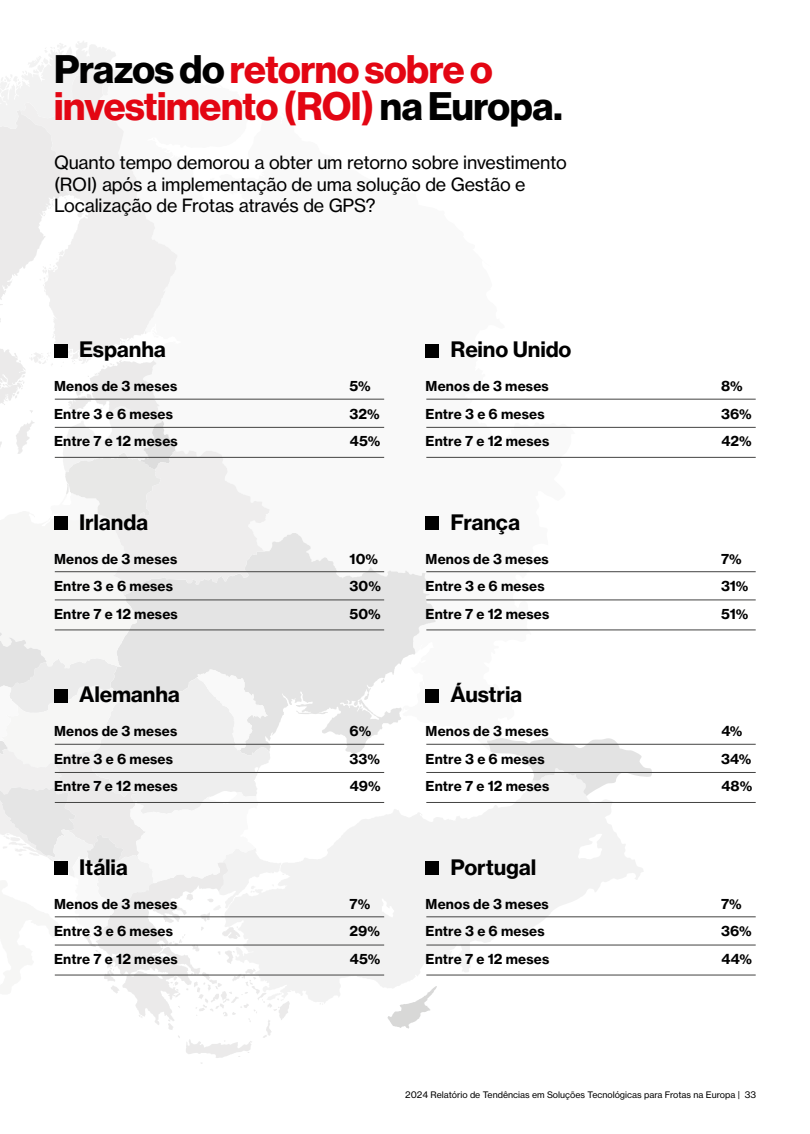
<style>
.page{position:relative;width:810px;height:1134px;background:#fff}
.page>*{position:absolute;margin:0;border:0;box-sizing:border-box;transform-origin:0 0}
.t1{font:700 39px/37px "Verizon NH Ge DS";letter-spacing:-.01em;color:#e30613}
.t2{font:700 21px "Verizon NHGTX";letter-spacing:-.01em;color:#000}
.t3{font:18px/21.6px "Verizon NHGTX";letter-spacing:-.01em;color:#000}
.t4{font:700 13.5px "Verizon NHGTX";letter-spacing:.01em;color:#000}
.t5{font:8.85px "Verizon NHGTX";color:#000}
.s1{color:#000}
</style>
<div class="page">
<svg style="left:270px;top:533px;width:166px;height:221px;fill:#e4e4e4"></svg>
<svg style="left:290px;top:772px;width:354px;height:232px;fill:#f2f2f2"></svg>
<svg style="left:487px;top:737px;width:165px;height:59px"></svg>
<svg style="left:270px;top:863px;width:20px;height:170px;fill:#f2f2f2"></svg>
<svg style="left:387px;top:986px;width:51px;height:43px"></svg>
<svg style="left:0;top:41px;width:122px;height:68px;fill:#f2f2f2"></svg>
<svg style="left:0;top:109px;width:270px;height:955px"></svg>
<hr style="left:55px;top:571px;width:329px;height:1px;background:#434342">
<hr style="left:55px;top:600px;width:329px;height:1px;background:#434342">
<div style="left:54px;top:517px;width:13px;height:13px;background:#000"></div>
<hr style="left:55px;top:630px;width:329px;height:1px;background:#434342">
<hr style="left:426px;top:571px;width:330px;height:1px;background:#434342">
<hr style="left:426px;top:600px;width:330px;height:1px;background:#434342">
<div style="left:426px;top:517px;width:13px;height:13px;background:#000"></div>
<hr style="left:426px;top:630px;width:330px;height:1px;background:#434342">
<hr style="left:55px;top:744px;width:329px;height:1px;background:#434342">
<hr style="left:55px;top:772px;width:329px;height:1px;background:#434342">
<div style="left:54px;top:689px;width:13px;height:13px;background:#000"></div>
<hr style="left:55px;top:802px;width:329px;height:1px;background:#434342">
<hr style="left:426px;top:744px;width:330px;height:1px;background:#434342">
<hr style="left:426px;top:772px;width:330px;height:1px;background:#434342">
<div style="left:426px;top:689px;width:13px;height:13px;background:#000"></div>
<hr style="left:426px;top:802px;width:330px;height:1px;background:#434342">
<hr style="left:55px;top:917px;width:329px;height:1px;background:#434342">
<hr style="left:55px;top:945px;width:329px;height:1px;background:#434342">
<div style="left:54px;top:862px;width:13px;height:13px;background:#000"></div>
<hr style="left:55px;top:975px;width:329px;height:1px;background:#434342">
<hr style="left:426px;top:917px;width:330px;height:1px;background:#434342">
<hr style="left:426px;top:945px;width:330px;height:1px;background:#434342">
<div style="left:426px;top:862px;width:13px;height:13px;background:#000"></div>
<hr style="left:426px;top:975px;width:330px;height:1px;background:#434342">
<hr style="left:426px;top:399px;width:330px;height:1px;background:#434342">
<hr style="left:426px;top:427px;width:330px;height:1px;background:#434342">
<div style="left:426px;top:344px;width:13px;height:13px;background:#000"></div>
<hr style="left:426px;top:457px;width:330px;height:1px;background:#434342">
<hr style="left:55px;top:399px;width:329px;height:1px;background:#434342">
<hr style="left:55px;top:427px;width:329px;height:1px;background:#434342">
<div style="left:54px;top:344px;width:13px;height:13px;background:#000"></div>
<hr style="left:55px;top:457px;width:329px;height:1px;background:#434342">
<h1 class="t1" style="left:54px;top:50px;width:510px"><span class="s1">Prazos do</span> retorno sobre o investimento (ROI) <span class="s1">na Europa.</span></h1>
<h3 class="t3" style="left:54px;top:151px;width:514px">Quanto tempo demorou a obter um retorno sobre investimento (ROI) após a implementação de uma solução de Gestão e<br>Localização de Frotas através de GPS?</h3>
<h2 class="t2" style="left:79px;top:336px;width:88px">Espanha</h2>
<p class="t4" style="left:54px;top:378px;width:125px">Menos de 3 meses</p>
<p class="t4" style="left:350px;top:378px;width:23px">5%</p>
<p class="t4" style="left:54px;top:405px;width:121px">Entre 3 e 6 meses</p>
<p class="t4" style="left:350px;top:405px;width:32px">32%</p>
<p class="t4" style="left:54px;top:433px;width:125px">Entre 7 e 12 meses</p>
<p class="t4" style="left:350px;top:433px;width:32px">45%</p>
<h2 class="t2" style="left:79px;top:509px;width:71px">Irlanda</h2>
<p class="t4" style="left:54px;top:550px;width:125px">Menos de 3 meses</p>
<p class="t4" style="left:350px;top:550px;width:30px">10%</p>
<p class="t4" style="left:54px;top:578px;width:121px">Entre 3 e 6 meses</p>
<p class="t4" style="left:350px;top:578px;width:33px">30%</p>
<p class="t4" style="left:54px;top:605px;width:125px">Entre 7 e 12 meses</p>
<p class="t4" style="left:350px;top:605px;width:33px">50%</p>
<h2 class="t2" style="left:79px;top:681px;width:102px">Alemanha</h2>
<p class="t4" style="left:54px;top:723px;width:125px">Menos de 3 meses</p>
<p class="t4" style="left:350px;top:723px;width:23px">6%</p>
<p class="t4" style="left:54px;top:750px;width:121px">Entre 3 e 6 meses</p>
<p class="t4" style="left:350px;top:750px;width:32px">33%</p>
<p class="t4" style="left:54px;top:778px;width:125px">Entre 7 e 12 meses</p>
<p class="t4" style="left:350px;top:778px;width:33px">49%</p>
<h2 class="t2" style="left:79px;top:854px;width:50px">Itália</h2>
<p class="t4" style="left:54px;top:895px;width:125px">Menos de 3 meses</p>
<p class="t4" style="left:350px;top:895px;width:22px">7%</p>
<p class="t4" style="left:54px;top:923px;width:121px">Entre 3 e 6 meses</p>
<p class="t4" style="left:350px;top:923px;width:32px">29%</p>
<p class="t4" style="left:54px;top:950px;width:125px">Entre 7 e 12 meses</p>
<p class="t4" style="left:350px;top:950px;width:32px">45%</p>
<h2 class="t2" style="left:451px;top:336px;width:122px">Reino Unido</h2>
<p class="t4" style="left:426px;top:378px;width:125px">Menos de 3 meses</p>
<p class="t4" style="left:721px;top:378px;width:23px">8%</p>
<p class="t4" style="left:426px;top:405px;width:121px">Entre 3 e 6 meses</p>
<p class="t4" style="left:721px;top:405px;width:32px">36%</p>
<p class="t4" style="left:426px;top:433px;width:125px">Entre 7 e 12 meses</p>
<p class="t4" style="left:721px;top:433px;width:32px">42%</p>
<h2 class="t2" style="left:451px;top:509px;width:71px">França</h2>
<p class="t4" style="left:426px;top:550px;width:125px">Menos de 3 meses</p>
<p class="t4" style="left:721px;top:550px;width:22px">7%</p>
<p class="t4" style="left:426px;top:578px;width:121px">Entre 3 e 6 meses</p>
<p class="t4" style="left:721px;top:578px;width:29px">31%</p>
<p class="t4" style="left:426px;top:605px;width:125px">Entre 7 e 12 meses</p>
<p class="t4" style="left:721px;top:605px;width:29px">51%</p>
<h2 class="t2" style="left:451px;top:681px;width:73px">Áustria</h2>
<p class="t4" style="left:426px;top:723px;width:125px">Menos de 3 meses</p>
<p class="t4" style="left:721px;top:723px;width:23px">4%</p>
<p class="t4" style="left:426px;top:750px;width:121px">Entre 3 e 6 meses</p>
<p class="t4" style="left:721px;top:750px;width:32px">34%</p>
<p class="t4" style="left:426px;top:778px;width:125px">Entre 7 e 12 meses</p>
<p class="t4" style="left:721px;top:778px;width:33px">48%</p>
<h2 class="t2" style="left:451px;top:854px;width:87px">Portugal</h2>
<p class="t4" style="left:426px;top:895px;width:125px">Menos de 3 meses</p>
<p class="t4" style="left:721px;top:895px;width:22px">7%</p>
<p class="t4" style="left:426px;top:923px;width:121px">Entre 3 e 6 meses</p>
<p class="t4" style="left:721px;top:923px;width:32px">36%</p>
<p class="t4" style="left:426px;top:950px;width:125px">Entre 7 e 12 meses</p>
<p class="t4" style="left:721px;top:950px;width:32px">44%</p>
<p class="t5" style="left:405px;top:1089px;width:352px">2024 Relatório de Tendências em Soluções Tecnológicas para Frotas na Europa | 33</p>
</div>
